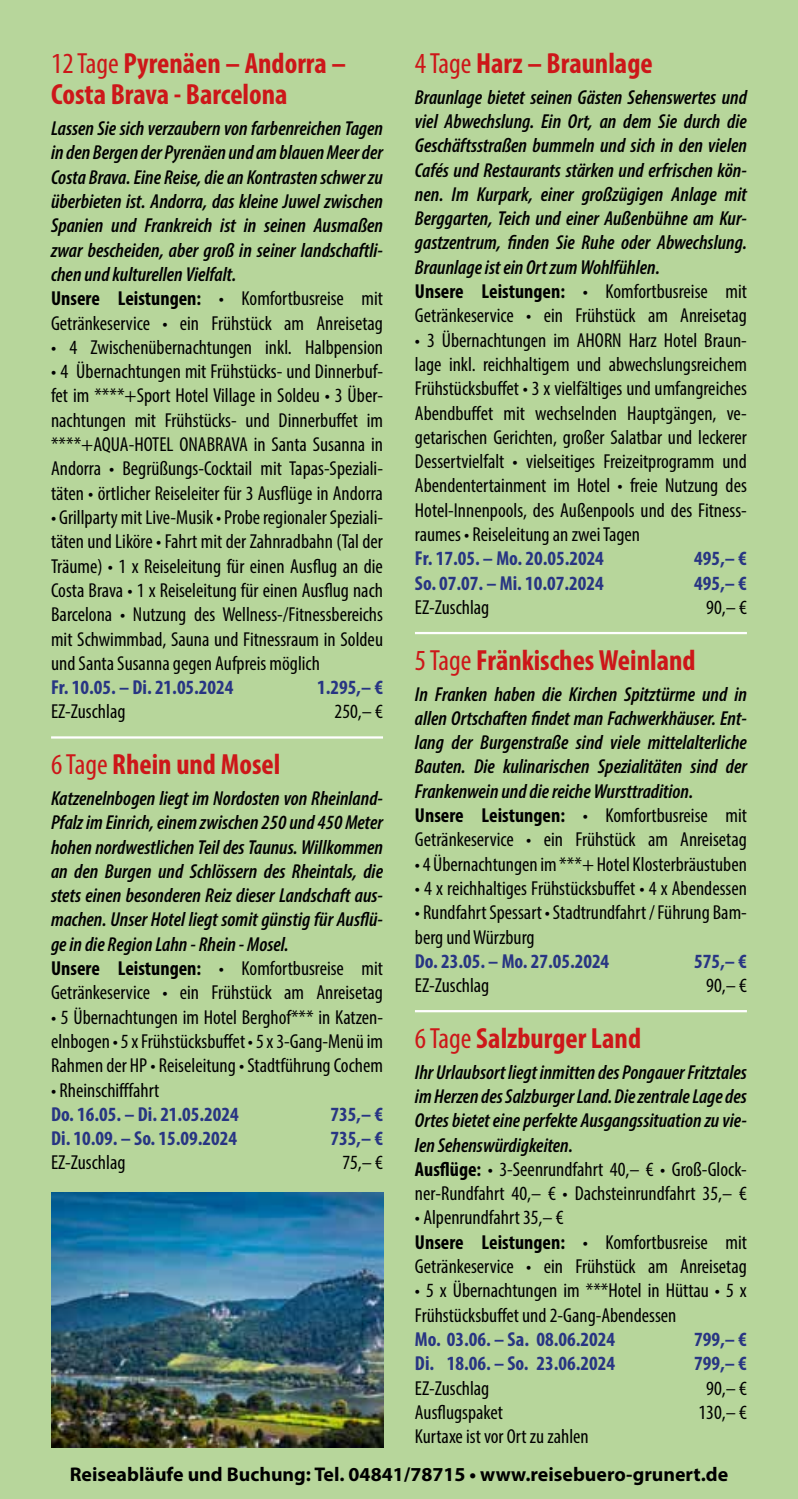
<style>
.page{position:relative;width:798px;height:1499px;background:#fff}
.page>*{position:absolute;margin:0;border:0;box-sizing:border-box;transform-origin:0 0}
.t1{font:700 condensed 29.25px/31.5px "Myriad Pro";color:#cd1719}
.t2{font:condensed 20.25px/24.3px "Myriad Pro";color:#000}
.t3{font:italic 20.25px/24.3px "Myriad Variable Concept";color:#000;text-align:justify}
.t4{font:700 condensed 20.25px "Myriad Pro";color:#283583}
.t5{font:700 19.8px "Myriad Pro";color:#000}
.s1{font-weight:400}
.s2{font-weight:700}
</style>
<div class="page">
<div style="left:0;top:0;width:797px;height:1499px;background:#b7d69b"></div>
<hr style="left:51px;top:736px;width:332px;height:3px;background:#fff">
<hr style="left:415px;top:632px;width:331px;height:2px;background:#fff">
<hr style="left:415px;top:1010px;width:331px;height:2px;background:#fff">
<img style="left:51px;top:1193px;width:332px;height:255px">
<h1 class="t1" style="left:51px;top:47px;width:296px"><span class="s1">12 Tage</span> Pyrenäen – Andorra –<br>Costa Brava - Barcelona</h1>
<p class="t3" style="left:51px;top:116px;width:333px">Lassen Sie sich verzaubern von farbenreichen Tagen in den Bergen der Pyrenäen und am blauen Meer der Costa Brava. Eine Reise, die an Kontrasten schwer zu überbieten ist. Andorra, das kleine Juwel zwischen Spanien und Frankreich ist in seinen Ausmaßen zwar bescheiden, aber groß in seiner landschaftli&shy;chen und kulturellen Vielfalt.</p>
<p class="t2" style="left:51px;top:286px;width:333px"><span class="s2">Unsere Leistungen:</span> • Komfortbusreise mit<br>Getränkeservice • ein Frühstück am Anreisetag</p>
<p class="t2" style="left:51px;top:335px;width:333px">• 4 Zwischenübernachtungen inkl. Halbpension</p>
<p class="t2" style="left:51px;top:359px;width:333px;text-align:justify">• 4 Übernachtungen mit Frühstücks- und Dinnerbuf&shy;fet im ****+Sport Hotel Village in Soldeu • 3 Über&shy;nachtungen mit Frühstücks- und Dinnerbuffet im ****+AQUA-HOTEL ONABRAVA in Santa Susanna in Andorra • Begrüßungs-Cocktail mit Tapas-Speziali&shy;täten • örtlicher Reiseleiter für 3 Ausflüge in Andorra</p>
<p class="t2" style="left:51px;top:505px;width:333px;text-align:justify">• Grillparty mit Live-Musik • Probe regionaler Speziali&shy;täten und Liköre • Fahrt mit der Zahnradbahn (Tal der Träume) • 1 x Reiseleitung für einen Ausflug an die Costa Brava • 1 x Reiseleitung für einen Ausflug nach Barcelona • Nutzung des Wellness-/Fitnessbereichs mit Schwimmbad, Sauna und Fitnessraum in Soldeu und Santa Susanna gegen Aufpreis möglich</p>
<p class="t4" style="left:51px;top:675px;width:184px">Fr. 10.05. – Di. 21.05.2024</p>
<p class="t4" style="left:317px;top:675px;width:67px">1.295,– €</p>
<p class="t2" style="left:51px;top:699px;width:76px">EZ-Zuschlag</p>
<p class="t2" style="left:334px;top:699px;width:50px">250,– €</p>
<h1 class="t1" style="left:51px;top:748px;width:231px"><span class="s1">6 Tage</span> Rhein und Mosel</h1>
<p class="t3" style="left:51px;top:786px;width:333px">Katzenelnbogen liegt im Nordosten von Rheinland-Pfalz im Einrich, einem zwischen 250 und 450 Meter hohen nordwestlichen Teil des Taunus. Willkommen an den Burgen und Schlössern des Rheintals, die stets einen besonderen Reiz dieser Landschaft aus&shy;machen. Unser Hotel liegt somit günstig für Ausflü&shy;ge in die Region Lahn - Rhein - Mosel.</p>
<p class="t2" style="left:51px;top:956px;width:333px"><span class="s2">Unsere Leistungen:</span> • Komfortbusreise mit<br>Getränkeservice • ein Frühstück am Anreisetag</p>
<p class="t2" style="left:51px;top:1004px;width:333px;text-align:justify">• 5 Übernachtungen im Hotel Berghof*** in Katzen&shy;elnbogen • 5 x Frühstücksbuffet • 5 x 3-Gang-Menü im Rahmen der HP • Reiseleitung • Stadtführung Cochem</p>
<p class="t2" style="left:51px;top:1077px;width:110px">• Rheinschifffahrt</p>
<p class="t4" style="left:51px;top:1101px;width:189px">Do. 16.05. – Di. 21.05.2024</p>
<p class="t4" style="left:330px;top:1101px;width:54px">735,– €</p>
<p class="t4" style="left:51px;top:1126px;width:187px">Di. 10.09. – So. 15.09.2024</p>
<p class="t4" style="left:330px;top:1126px;width:54px">735,– €</p>
<p class="t2" style="left:51px;top:1150px;width:76px">EZ-Zuschlag</p>
<p class="t2" style="left:342px;top:1150px;width:42px">75,– €</p>
<h1 class="t1" style="left:415px;top:47px;width:239px"><span class="s1">4 Tage</span> Harz – Braunlage</h1>
<p class="t3" style="left:415px;top:85px;width:333px">Braunlage bietet seinen Gästen Sehenswertes und viel Abwechslung. Ein Ort, an dem Sie durch die Geschäftsstraßen bummeln und sich in den vielen Cafés und Restaurants stärken und erfrischen kön&shy;nen. Im Kurpark, einer großzügigen Anlage mit Berggarten, Teich und einer Außenbühne am Kur&shy;gastzentrum, finden Sie Ruhe oder Abwechslung.<br>Braunlage ist ein Ort zum Wohlfühlen.</p>
<p class="t2" style="left:415px;top:279px;width:333px"><span class="s2">Unsere Leistungen:</span> • Komfortbusreise mit<br>Getränkeservice • ein Frühstück am Anreisetag</p>
<p class="t2" style="left:415px;top:328px;width:333px;text-align:justify">• 3 Übernachtungen im AHORN Harz Hotel Braun&shy;lage inkl. reichhaltigem und abwechslungsreichem Frühstücksbuffet • 3 x vielfältiges und umfangreiches Abendbuffet mit wechselnden Hauptgängen, ve&shy;getarischen Gerichten, großer Salatbar und leckerer Dessertvielfalt • vielseitiges Freizeitprogramm und Abendentertainment im Hotel • freie Nutzung des Hotel-Innenpools, des Außenpools und des Fitness&shy;raumes • Reiseleitung an zwei Tagen</p>
<p class="t4" style="left:415px;top:546px;width:190px">Fr. 17.05. – Mo. 20.05.2024</p>
<p class="t4" style="left:694px;top:546px;width:54px">495,– €</p>
<p class="t4" style="left:415px;top:570px;width:190px">So. 07.07. – Mi. 10.07.2024</p>
<p class="t4" style="left:694px;top:570px;width:54px">495,– €</p>
<p class="t2" style="left:415px;top:595px;width:76px">EZ-Zuschlag</p>
<p class="t2" style="left:706px;top:595px;width:42px">90,– €</p>
<h1 class="t1" style="left:415px;top:644px;width:282px"><span class="s1">5 Tage</span> Fränkisches Weinland</h1>
<p class="t3" style="left:415px;top:681px;width:333px">In Franken haben die Kirchen Spitztürme und in allen Ortschaften findet man Fachwerkhäuser. Ent&shy;lang der Burgenstraße sind viele mittelalterliche Bauten. Die kulinarischen Spezialitäten sind der Frankenwein und die reiche Wursttradition.</p>
<p class="t2" style="left:415px;top:803px;width:333px"><span class="s2">Unsere Leistungen:</span> • Komfortbusreise mit<br>Getränkeservice • ein Frühstück am Anreisetag</p>
<p class="t2" style="left:415px;top:851px;width:333px">• 4 Übernachtungen im ***+ Hotel Klosterbräustuben</p>
<p class="t2" style="left:415px;top:876px;width:333px">• 4 x reichhaltiges Frühstücksbuffet • 4 x Abendessen</p>
<p class="t2" style="left:415px;top:900px;width:333px">• Rundfahrt Spessart • Stadtrundfahrt / Führung Bam&shy;berg und Würzburg</p>
<p class="t4" style="left:415px;top:948px;width:196px">Do. 23.05. – Mo. 27.05.2024</p>
<p class="t4" style="left:694px;top:948px;width:54px">575,– €</p>
<p class="t2" style="left:415px;top:973px;width:76px">EZ-Zuschlag</p>
<p class="t2" style="left:706px;top:973px;width:42px">90,– €</p>
<h1 class="t1" style="left:415px;top:1022px;width:227px"><span class="s1">6 Tage</span> Salzburger Land</h1>
<p class="t3" style="left:415px;top:1060px;width:333px">Ihr Urlaubsort liegt inmitten des Pongauer Fritztales im Herzen des Salzburger Land. Die zentrale Lage des Ortes bietet eine perfekte Ausgangssituation zu vie&shy;len Sehenswürdigkeiten.</p>
<p class="t2" style="left:415px;top:1157px;width:333px"><span class="s2">Ausflüge:</span> • 3-Seenrundfahrt 40,– € • Groß-Glock&shy;ner-Rundfahrt 40,– € • Dachsteinrundfahrt 35,– €</p>
<p class="t2" style="left:415px;top:1205px;width:333px">• Alpenrundfahrt 35,– €<br><span class="s2">Unsere Leistungen:</span> • Komfortbusreise mit<br>Getränkeservice • ein Frühstück am Anreisetag</p>
<p class="t2" style="left:415px;top:1278px;width:333px">• 5 x Übernachtungen im ***Hotel in Hüttau • 5 x<br>Frühstücksbuffet und 2-Gang-Abendessen</p>
<p class="t4" style="left:415px;top:1326px;width:201px">Mo. 03.06. – Sa. 08.06.2024</p>
<p class="t4" style="left:694px;top:1326px;width:54px">799,– €</p>
<p class="t4" style="left:415px;top:1351px;width:201px">Di. 18.06. – So. 23.06.2024</p>
<p class="t4" style="left:694px;top:1351px;width:54px">799,– €</p>
<p class="t2" style="left:415px;top:1375px;width:76px">EZ-Zuschlag</p>
<p class="t2" style="left:706px;top:1375px;width:42px">90,– €</p>
<p class="t2" style="left:415px;top:1400px;width:89px">Ausflugspaket</p>
<p class="t2" style="left:698px;top:1400px;width:50px">130,– €</p>
<p class="t2" style="left:415px;top:1424px;width:175px">Kurtaxe ist vor Ort zu zahlen</p>
<p class="t5" style="left:70px;top:1462px;width:659px">Reiseabläufe und Buchung: Tel. 04841/78715 • www.reisebuero-grunert.de</p>
</div>
